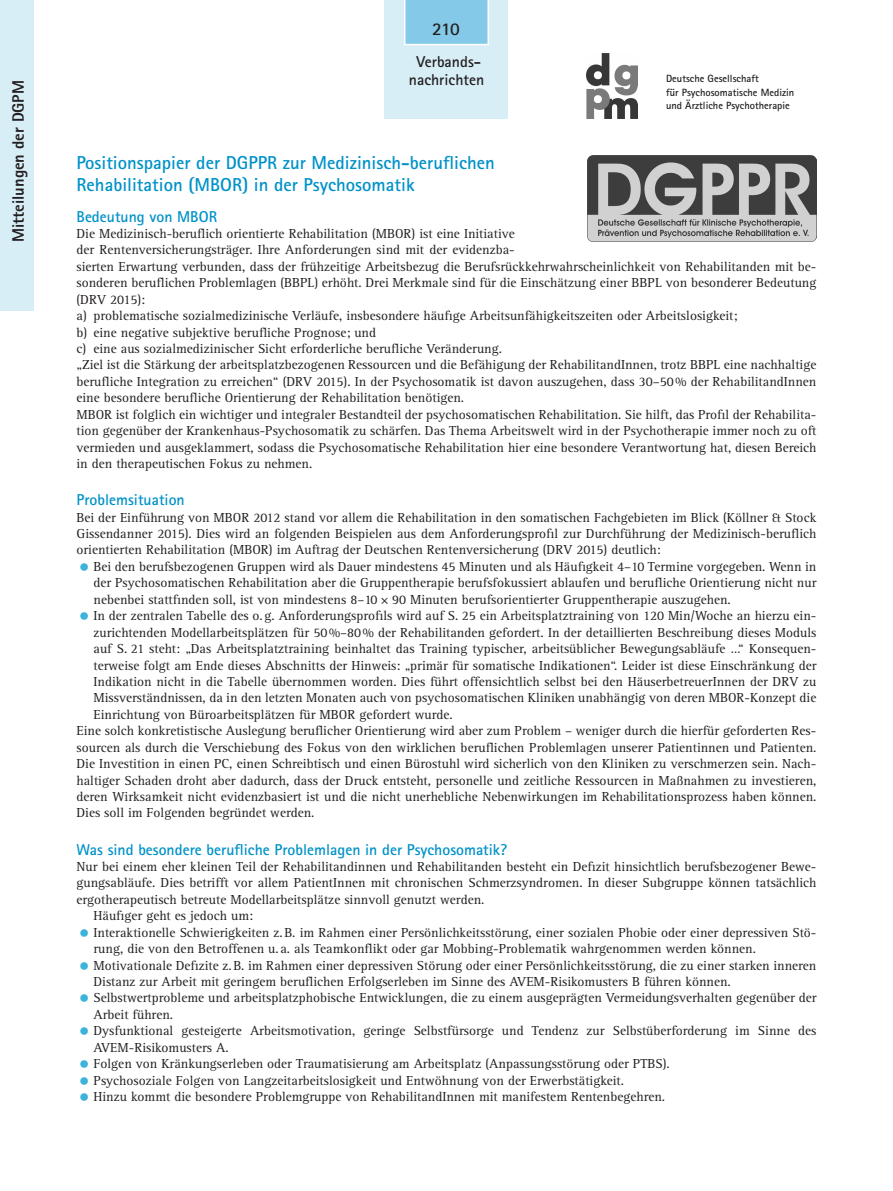
<style>
.page{position:relative;width:893px;height:1191px;background:#fff}
.page>*{position:absolute;margin:0;border:0;box-sizing:border-box;transform-origin:0 0}
.t1{font:700 18.75px/21.8px "Rotis Sans Serif Pro";color:#0092c8}
.t2{font:700 18px "Rotis Sans Serif Pro";color:#231f20}
.t3{font:800 16.5px "Rotis Sans Serif Pro";color:#231f20}
.t4{font:700 15.75px "Rotis Sans Serif Pro";color:#0092c8}
.t5{font:700 15.75px/18px "Rotis Sans Serif Pro";color:#231f20;text-align:center}
.t6{font:800 15.75px/18px "Rotis Sans Serif Pro";color:#231f20;text-align:center}
.t7{font:13.5px/16.5px "Rotis Serif Pro";color:#231f20}
.t8{font:700 10.5px/13.6px "Rotis Sans Serif Pro";color:#231f20}
.s1{font-size:21px;color:#3bb3db}
</style>
<div class="page">
<div style="left:0;top:0;width:34px;height:310px;background:#d8eef7"></div>
<div style="left:385px;top:0;width:123px;height:119px;background:#d8eef7"></div>
<svg style="left:404px;top:0;width:85px;height:45px;background:#8bcce8"></svg>
<img style="left:587px;top:54px;width:51px;height:64px">
<img style="left:587px;top:156px;width:229px;height:85px">
<p class="t3" style="left:7px;top:230px;width:163px;rotate:-90deg">Mitteilungen der DGPM</p>
<p class="t3" style="left:8px;top:242px;width:163px;rotate:-90deg">Mitteilungen der DGPM</p>
<h2 class="t2" style="left:441px;top:17px;width:20px">10</h2>
<h2 class="t2" style="left:432px;top:18px;width:30px">238</h2>
<p class="t5" style="left:409px;top:52px;width:77px">Verbands&shy;nachrichten</p>
<p class="t6" style="left:404px;top:52px;width:86px">Mitteilungen der DGPM</p>
<p class="t8" style="left:666px;top:72px;width:130px">Deutsche Gesellschaft<br>für Psychosomatische Medizin und Ärztliche Psychotherapie</p>
<h1 class="t1" style="left:77px;top:152px;width:420px">Positionspapier der DGPPR zur Medizinisch-beruflichen<br>Rehabilitation (MBOR) in der Psychosomatik</h1>
<p class="t4" style="left:77px;top:206px;width:142px">Bedeutung von MBOR</p>
<p class="t7" style="left:77px;top:225px;width:741px">Die Medizinisch-beruflich orientierte Rehabilitation (MBOR) ist eine Initiative<br>der Rentenversicherungsträger. Ihre Anforderungen sind mit der evidenzba-<br>sierten Erwartung verbunden, dass der frühzeitige Arbeitsbezug die Berufsrückkehrwahrscheinlichkeit von Rehabilitanden mit be&shy;sonderen beruflichen Problemlagen (BBPL) erhöht. Drei Merkmale sind für die Einschätzung einer BBPL von besonderer Bedeutung (DRV 2015):<br>a) problematische sozialmedizinische Verläufe, insbesondere häufige Arbeitsunfähigkeitszeiten oder Arbeitslosigkeit;<br>b) eine negative subjektive berufliche Prognose; und<br>c) eine aus sozialmedizinischer Sicht erforderliche berufliche Veränderung.<br>„Ziel ist die Stärkung der arbeitsplatzbezogenen Ressourcen und die Befähigung der RehabilitandInnen, trotz BBPL eine nachhaltige berufliche Integration zu erreichen“ (DRV 2015). In der Psychosomatik ist davon auszugehen, dass 30–50% der RehabilitandInnen eine besondere berufliche Orientierung der Rehabilitation benötigen.<br>MBOR ist folglich ein wichtiger und integraler Bestandteil der psychosomatischen Rehabilitation. Sie hilft, das Profil der Rehabilita&shy;tion gegenüber der Krankenhaus-Psychosomatik zu schärfen. Das Thema Arbeitswelt wird in der Psychotherapie immer noch zu oft vermieden und ausgeklammert, sodass die Psychosomatische Rehabilitation hier eine besondere Verantwortung hat, diesen Bereich in den therapeutischen Fokus zu nehmen.</p>
<p class="t4" style="left:77px;top:490px;width:110px">Problemsituation</p>
<p class="t7" style="left:77px;top:509px;width:741px;text-align:justify">Bei der Einführung von MBOR 2012 stand vor allem die Rehabilitation in den somatischen Fachgebieten im Blick (Köllner &amp; Stock Gissendanner 2015). Dies wird an folgenden Beispielen aus dem Anforderungsprofil zur Durchführung der Medizinisch-beruflich orientierten Rehabilitation (MBOR) im Auftrag der Deutschen Rentenversicherung (DRV 2015) deutlich:</p>
<p class="t7" style="left:94px;top:558px;width:724px;text-align:justify;text-indent:-15px"><span class="s1">•</span> Bei den berufsbezogenen Gruppen wird als Dauer mindestens 45 Minuten und als Häufigkeit 4–10 Termine vorgegeben. Wenn in der Psychosomatischen Rehabilitation aber die Gruppentherapie berufsfokussiert ablaufen und berufliche Orientierung nicht nur nebenbei stattfinden soll, ist von mindestens 8–10 × 90 Minuten berufsorientierter Gruppentherapie auszugehen.</p>
<p class="t7" style="left:79px;top:607px;width:739px"><span class="s1">•</span> In der zentralen Tabelle des o.g. Anforderungsprofils wird auf S. 25 ein Arbeitsplatztraining von 120 Min/Woche an hierzu ein-</p>
<p class="t7" style="left:94px;top:624px;width:724px">zurichtenden Modellarbeitsplätzen für 50%–80% der Rehabilitanden gefordert. In der detaillierten Beschreibung dieses Moduls</p>
<p class="t7" style="left:94px;top:640px;width:724px">auf S. 21 steht: „Das Arbeitsplatztraining beinhaltet das Training typischer, arbeitsüblicher Bewegungsabläufe …“ Konsequen-</p>
<p class="t7" style="left:94px;top:657px;width:724px">terweise folgt am Ende dieses Abschnitts der Hinweis: „primär für somatische Indikationen“. Leider ist diese Einschränkung der</p>
<p class="t7" style="left:94px;top:673px;width:724px">Indikation nicht in die Tabelle übernommen worden. Dies führt offensichtlich selbst bei den HäuserbetreuerInnen der DRV zu</p>
<p class="t7" style="left:94px;top:689px;width:724px">Missverständnissen, da in den letzten Monaten auch von psychosomatischen Kliniken unabhängig von deren MBOR-Konzept die</p>
<p class="t7" style="left:94px;top:706px;width:361px">Einrichtung von Büroarbeitsplätzen für MBOR gefordert wurde.</p>
<p class="t7" style="left:77px;top:722px;width:741px">Eine solch konkretistische Auslegung beruflicher Orientierung wird aber zum Problem – weniger durch die hierfür geforderten Res-</p>
<p class="t7" style="left:77px;top:739px;width:741px">sourcen als durch die Verschiebung des Fokus von den wirklichen beruflichen Problemlagen unserer Patientinnen und Patienten.</p>
<p class="t7" style="left:77px;top:755px;width:741px">Die Investition in einen PC, einen Schreibtisch und einen Bürostuhl wird sicherlich von den Kliniken zu verschmerzen sein. Nach-</p>
<p class="t7" style="left:77px;top:772px;width:741px">haltiger Schaden droht aber dadurch, dass der Druck entsteht, personelle und zeitliche Ressourcen in Maßnahmen zu investieren,</p>
<p class="t7" style="left:77px;top:788px;width:741px">deren Wirksamkeit nicht evidenzbasiert ist und die nicht unerhebliche Nebenwirkungen im Rehabilitationsprozess haben können.</p>
<p class="t7" style="left:77px;top:804px;width:240px">Dies soll im Folgenden begründet werden.</p>
<p class="t4" style="left:77px;top:839px;width:432px">Was sind besondere berufliche Problemlagen in der Psychosomatik?</p>
<p class="t7" style="left:77px;top:858px;width:741px">Nur bei einem eher kleinen Teil der Rehabilitandinnen und Rehabilitanden besteht ein Defizit hinsichtlich berufsbezogener Bewe-</p>
<p class="t7" style="left:77px;top:874px;width:741px">gungsabläufe. Dies betrifft vor allem PatientInnen mit chronischen Schmerzsyndromen. In dieser Subgruppe können tatsächlich</p>
<p class="t7" style="left:77px;top:891px;width:409px">ergotherapeutisch betreute Modellarbeitsplätze sinnvoll genutzt werden.</p>
<p class="t7" style="left:94px;top:907px;width:161px">Häufiger geht es jedoch um:</p>
<p class="t7" style="left:94px;top:924px;width:724px;text-indent:-15px"><span class="s1">•</span> Interaktionelle Schwierigkeiten z.B. im Rahmen einer Persönlichkeitsstörung, einer sozialen Phobie oder einer depressiven Stö&shy;rung, die von den Betroffenen u. a. als Teamkonflikt oder gar Mobbing-Problematik wahrgenommen werden können.</p>
<p class="t7" style="left:94px;top:956px;width:724px;text-indent:-15px"><span class="s1">•</span> Motivationale Defizite z.B. im Rahmen einer depressiven Störung oder einer Persönlichkeitsstörung, die zu einer starken inneren<br>Distanz zur Arbeit mit geringem beruflichen Erfolgserleben im Sinne des AVEM-Risikomusters B führen können.</p>
<p class="t7" style="left:94px;top:989px;width:724px;text-indent:-15px"><span class="s1">•</span> Selbstwertprobleme und arbeitsplatzphobische Entwicklungen, die zu einem ausgeprägten Vermeidungsverhalten gegenüber der<br>Arbeit führen.</p>
<p class="t7" style="left:94px;top:1022px;width:724px;text-indent:-15px"><span class="s1">•</span> Dysfunktional gesteigerte Arbeitsmotivation, geringe Selbstfürsorge und Tendenz zur Selbstüberforderung im Sinne des<br>AVEM-Risikomusters A.</p>
<p class="t7" style="left:79px;top:1055px;width:592px"><span class="s1">•</span> Folgen von Kränkungserleben oder Traumatisierung am Arbeitsplatz (Anpassungsstörung oder PTBS).</p>
<p class="t7" style="left:79px;top:1071px;width:547px"><span class="s1">•</span> Psychosoziale Folgen von Langzeitarbeitslosigkeit und Entwöhnung von der Erwerbstätigkeit.</p>
<p class="t7" style="left:79px;top:1088px;width:588px"><span class="s1">•</span> Hinzu kommt die besondere Problemgruppe von RehabilitandInnen mit manifestem Rentenbegehren.</p>
</div>
